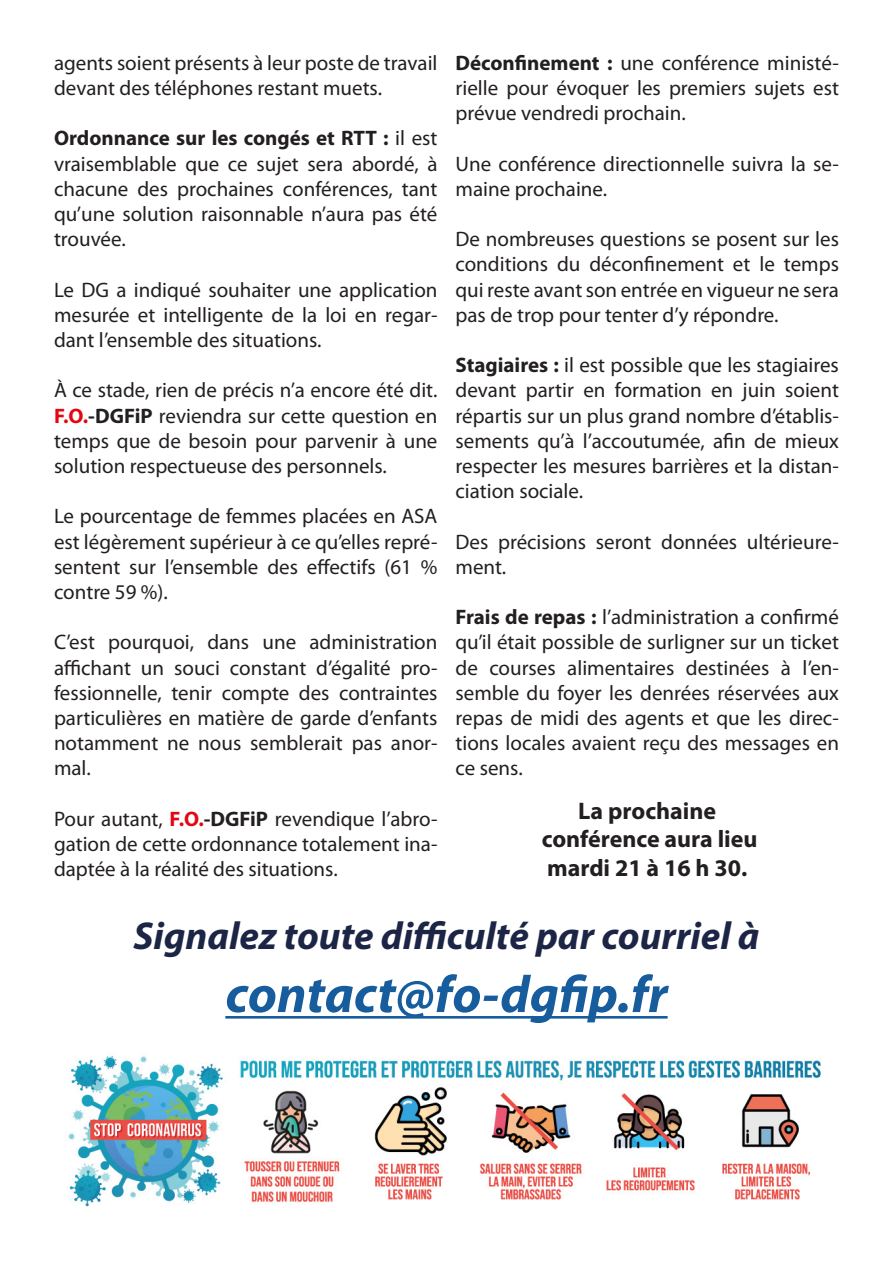
<style>
.page{position:relative;width:893px;height:1263px;background:#fff}
.page>*{position:absolute;margin:0;border:0;box-sizing:border-box;transform-origin:0 0}
.t1{font:italic 700 52.5px "Myriad Pro";color:#175d9e}
.t2{font:italic 700 39px "Myriad Pro";color:#1c2546}
.t3{font:700 24px "Myriad Pro";color:#231f20}
.t4{font:21px/25.2px "Myriad Pro";color:#231f20;text-align:justify}
.s1{font-weight:700}
.s2{font-weight:700;color:#e30713}
</style>
<div class="page">
<img style="left:68px;top:1055px;width:753px;height:152px">
<hr style="left:225px;top:1016px;width:443px;height:2px;background:#175d9e">
<p class="t4" style="left:54px;top:50px;width:385px">agents soient présents à leur poste de travail devant des téléphones restant muets.</p>
<p class="t4" style="left:54px;top:125px;width:385px"><span class="s1">Ordonnance sur les congés et RTT :</span> il est vraisemblable que ce sujet sera abordé, à chacune des prochaines conférences, tant qu’une solution raisonnable n’aura pas été trouvée.</p>
<p class="t4" style="left:54px;top:277px;width:385px">Le DG a indiqué souhaiter une application mesurée et intelligente de la loi en regar&shy;dant l’ensemble des situations.</p>
<p class="t4" style="left:54px;top:377px;width:385px">À ce stade, rien de précis n’a encore été dit.<br><span class="s2">F.O.</span><span class="s1">-DGFiP</span> reviendra sur cette question en temps que de besoin pour parvenir à une solution respectueuse des personnels.</p>
<p class="t4" style="left:54px;top:503px;width:385px">Le pourcentage de femmes placées en ASA est légèrement supérieur à ce qu’elles repré&shy;sentent sur l’ensemble des effectifs (61 % contre 59 %).</p>
<p class="t4" style="left:54px;top:629px;width:385px">C’est pourquoi, dans une administration affichant un souci constant d’égalité pro&shy;fessionnelle, tenir compte des contraintes particulières en matière de garde d’enfants notamment ne nous semblerait pas anor&shy;mal.</p>
<p class="t4" style="left:54px;top:806px;width:385px">Pour autant, <span class="s2">F.O.</span><span class="s1">-DGFiP</span> revendique l’abro&shy;gation de cette ordonnance totalement ina&shy;daptée à la réalité des situations.</p>
<p class="t4" style="left:455px;top:50px;width:385px"><span class="s1">Déconfinement :</span> une conférence ministé&shy;rielle pour évoquer les premiers sujets est prévue vendredi prochain.</p>
<p class="t4" style="left:455px;top:151px;width:385px">Une conférence directionnelle suivra la se&shy;maine prochaine.</p>
<p class="t4" style="left:455px;top:226px;width:385px">De nombreuses questions se posent sur les conditions du déconfinement et le temps qui reste avant son entrée en vigueur ne sera pas de trop pour tenter d’y répondre.</p>
<p class="t4" style="left:455px;top:352px;width:385px"><span class="s1">Stagiaires :</span> il est possible que les stagiaires devant partir en formation en juin soient répartis sur un plus grand nombre d’établis&shy;sements qu’à l’accoutumée, afin de mieux respecter les mesures barrières et la distan&shy;ciation sociale.</p>
<p class="t4" style="left:455px;top:529px;width:385px">Des précisions seront données ultérieure&shy;ment.</p>
<p class="t4" style="left:455px;top:604px;width:385px"><span class="s1">Frais de repas :</span> l’administration a confirmé qu’il était possible de surligner sur un ticket de courses alimentaires destinées à l’en&shy;semble du foyer les denrées réservées aux repas de midi des agents et que les direc&shy;tions locales avaient reçu des messages en ce sens.</p>
<p class="t3" style="left:578px;top:795px;width:139px">La prochaine</p>
<p class="t3" style="left:542px;top:824px;width:217px">conférence aura lieu</p>
<p class="t3" style="left:547px;top:852px;width:202px">mardi 21 à 16 h 30.</p>
<p class="t2" style="left:134px;top:910px;width:627px">Signalez toute difficulté par courriel à</p>
<p class="t1" style="left:225px;top:960px;width:444px">contact@fo-dgfip.fr</p>
</div>
